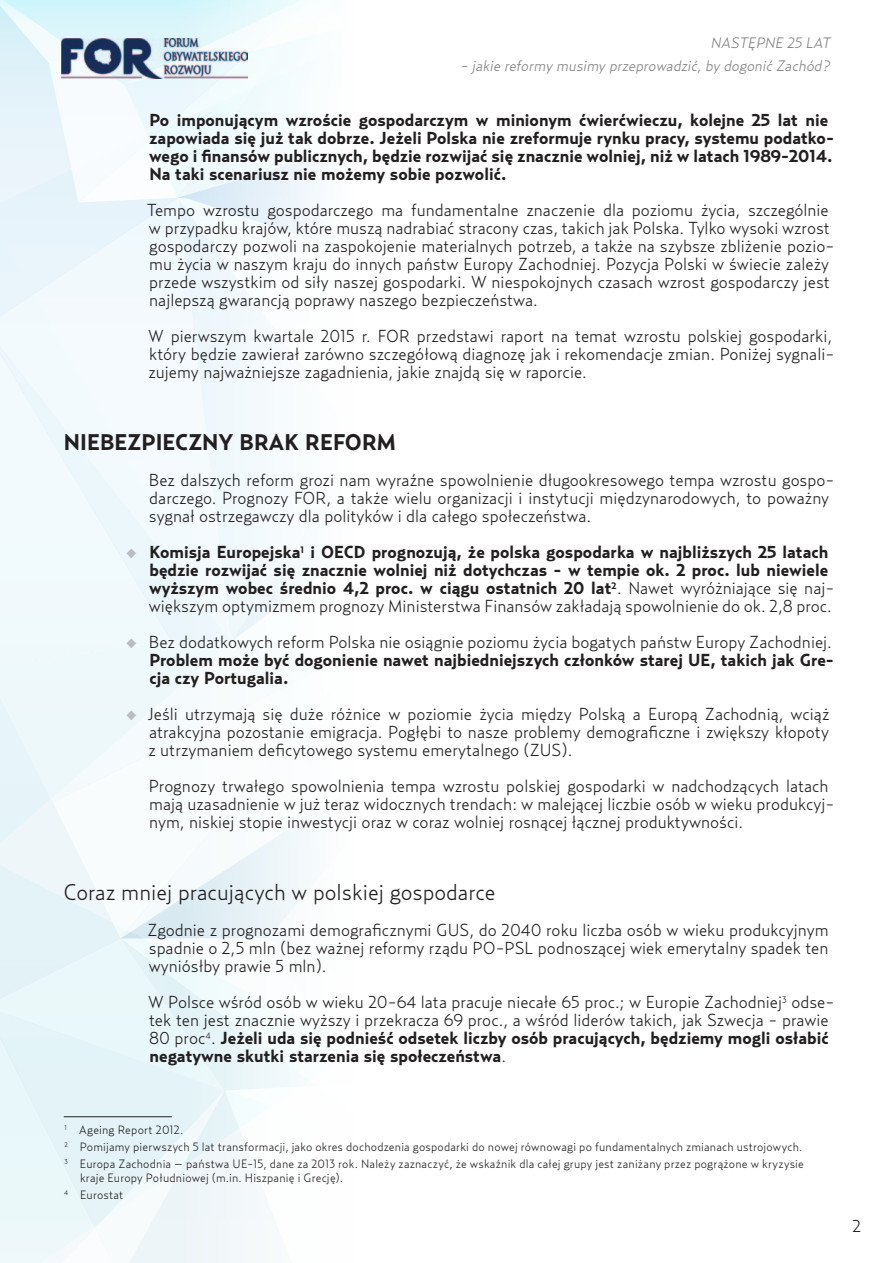
<style>
.page{position:relative;width:893px;height:1263px;background:#fff}
.page>*{position:absolute;margin:0;border:0;box-sizing:border-box;transform-origin:0 0}
.t1{font:300 22.5px "PK Relay Pl";color:#231f20}
.t2{font:700 22.5px "PK Relay Pl";color:#231f20}
.t3{font:300 17.25px/18px "PK Relay Pl";color:#231f20}
.t4{font:700 17.25px/18px "PK Relay Pl";color:#231f20}
.t5{font:italic 300 15px "PK Relay Pl";color:#808285}
.t6{font:300 12px/17px "PK Relay Pl";letter-spacing:.015em;color:#231f20}
.s1{color:#bcbdc0}
.s2{font-weight:300}
.s3{font-weight:700}
</style>
<div class="page">
<svg style="left:0;top:0;width:171px;height:1263px"></svg>
<img style="left:62px;top:38px;width:185px;height:40px">
<hr style="left:64px;top:1116px;width:108px;height:1px;background:#231f20">
<p class="t5" style="left:711px;top:34px;width:105px">Następn e 25 lat</p>
<p class="t5" style="left:460px;top:57px;width:374px">- jakie reformy musimy przeprowadzić,by dogonić Zachód?</p>
<p class="t4" style="left:149px;top:111px;width:686px">Po imponującym wzroście gospodarczym w minionym ćwierćwieczu, kolejne 25 lat nie zapowiada się już tak dobrze. Jeżeli Polska nie zreformuje rynku pracy, systemu podatko&shy;wego i finansów publicznych, będzie rozwijać się znacznie wolniej, niż w latach 1989-2014.<br>Na taki scenariusz nie możemy sobie pozwolić.</p>
<p class="t3" style="left:147px;top:201px;width:689px">Tempo wzrostu gospodarczego ma fundamentalne znaczenie dla poziomu życia, szczególnie w przypadku krajów, które muszą nadrabiać stracony czas, takich jak Polska. Tylko wysoki wzrost gospodarczy pozwoli na zaspokojenie materialnych potrzeb, a także na szybsze zbliżenie pozio&shy;mu życia w naszym kraju do innych państw Europy Zachodniej. Pozycja Polski w świecie zależy przede wszystkim od siły naszej gospodarki. W niespokojnych czasach wzrost gospodarczy jest najlepszą gwarancją poprawy naszego bezpieczeństwa.</p>
<p class="t3" style="left:148px;top:327px;width:688px">W pierwszym kwartale 2015 r. FOR przedstawi raport na temat wzrostu polskiej gospodarki, który będzie zawierał zarówno szczegółową diagnozę jak i rekomendacje zmian. Poniżej sygnali&shy;zujemy najważniejsze zagadnienia, jakie znajdą się w raporcie.</p>
<h1 class="t2" style="left:64px;top:429px;width:333px">NIEBEZPIECZNY BRAK REFORM</h1>
<p class="t3" style="left:149px;top:471px;width:687px">Bez dalszych reform grozi nam wyraźne spowolnienie długookresowego tempa wzrostu gospo&shy;darczego. Prognozy FOR, a także wielu organizacji i instytucji międzynarodowych, to poważny sygnał ostrzegawczy dla polityków i dla całego społeczeństwa.</p>
<p class="t4" style="left:149px;top:543px;width:687px;text-indent:-23px"><span class="s1">◆</span> Komisja Europejska<sup>1</sup> i OECD prognozują, że polska gospodarka w najbliższych 25 latach będzie rozwijać się znacznie wolniej niż dotychczas - w tempie ok. 2 proc. lub niewiele wyższym wobec średnio 4,2 proc. w ciągu ostatnich 20 lat<sup>2</sup><span class="s2">. Nawet wyróżniające się naj&shy;większym optymizmem prognozy Ministerstwa Finansów zakładają spowolnienie do ok. 2,8 proc.</span></p>
<p class="t4" style="left:149px;top:633px;width:686px;text-align:justify;text-indent:-23px"><span class="s1">◆</span> <span class="s2">Bez dodatkowych reform Polska nie osiągnie poziomu życia bogatych państw Europy Zachodniej.<br></span>Problem może być dogonienie nawet najbiedniejszych członków starej UE, takich jak Gre&shy;cja czy Portugalia.</p>
<p class="t3" style="left:148px;top:705px;width:682px;text-align:justify;text-indent:-22px"><span class="s1">◆</span> Jeśli utrzymają się duże różnice w poziomie życia między Polską a Europą Zachodnią, wciąż atrakcyjna pozostanie emigracja. Pogłębi to nasze problemy demograficzne i zwiększy kłopoty z utrzymaniem deficytowego systemu emerytalnego (ZUS).</p>
<p class="t3" style="left:149px;top:777px;width:687px">Prognozy trwałego spowolnienia tempa wzrostu polskiej gospodarki w nadchodzących latach mają uzasadnienie w już teraz widocznych trendach: w malejącej liczbie osób w wieku produkcyj&shy;nym, niskiej stopie inwestycji oraz w coraz wolniej rosnącej łącznej produktywności.</p>
<h1 class="t1" style="left:63px;top:879px;width:434px">Coraz mniej pracujących w polskiej gospodarce</h1>
<p class="t3" style="left:147px;top:921px;width:683px;text-align:justify">Zgodnie z prognozami demograficznymi GU S, do 2040 roku liczba osób w wieku produkcyjnym spadnie o 2,5 mln (bez ważnej reformy rządu PO-PSL podnoszącej wiek emerytalny spadek ten wyniósłby prawie 5 mln).</p>
<p class="t3" style="left:148px;top:993px;width:688px">W Polsce wśród osób w wieku 20-64 lata pracuje niecałe 65 proc.; w Europie Zachodniej<sup>3</sup> odse&shy;tek ten jest znacznie wyższy i przekracza 69 proc., a wśród liderów takich, jak Szwecja - prawie 80 proc<sup>4</sup>. <span class="s3">Jeżeli uda się podnieść odsetek liczby osób pracujących, będziemy mogli osłabić negatywne skutki starzenia się społeczeństwa</span>.</p>
<p class="t6" style="left:64px;top:1121px;width:741px"><sup>1</sup> Ageing Report 2012.<br><sup>2</sup> Pomijamy pierwszych 5 lat transformacji, jako okres dochodzenia gospodarki do nowej równowagi po fundamentalnych zmianach ustrojowych.<br><sup>3</sup> Europa Zachodnia – państwa UE-15, dane za 2013 rok. Należy zaznaczyć, że wskaźnik dla całej grupy jest zaniżany przez pogrążone w kryzysie</p>
<p class="t6" style="left:64px;top:1169px;width:280px;text-indent:16px">kraje Europy Południowej (m.in. H iszpanię i G recję).<br><sup>4</sup> Eurostat</p>
<p class="t3" style="left:853px;top:1217px;width:10px">2</p>
</div>
